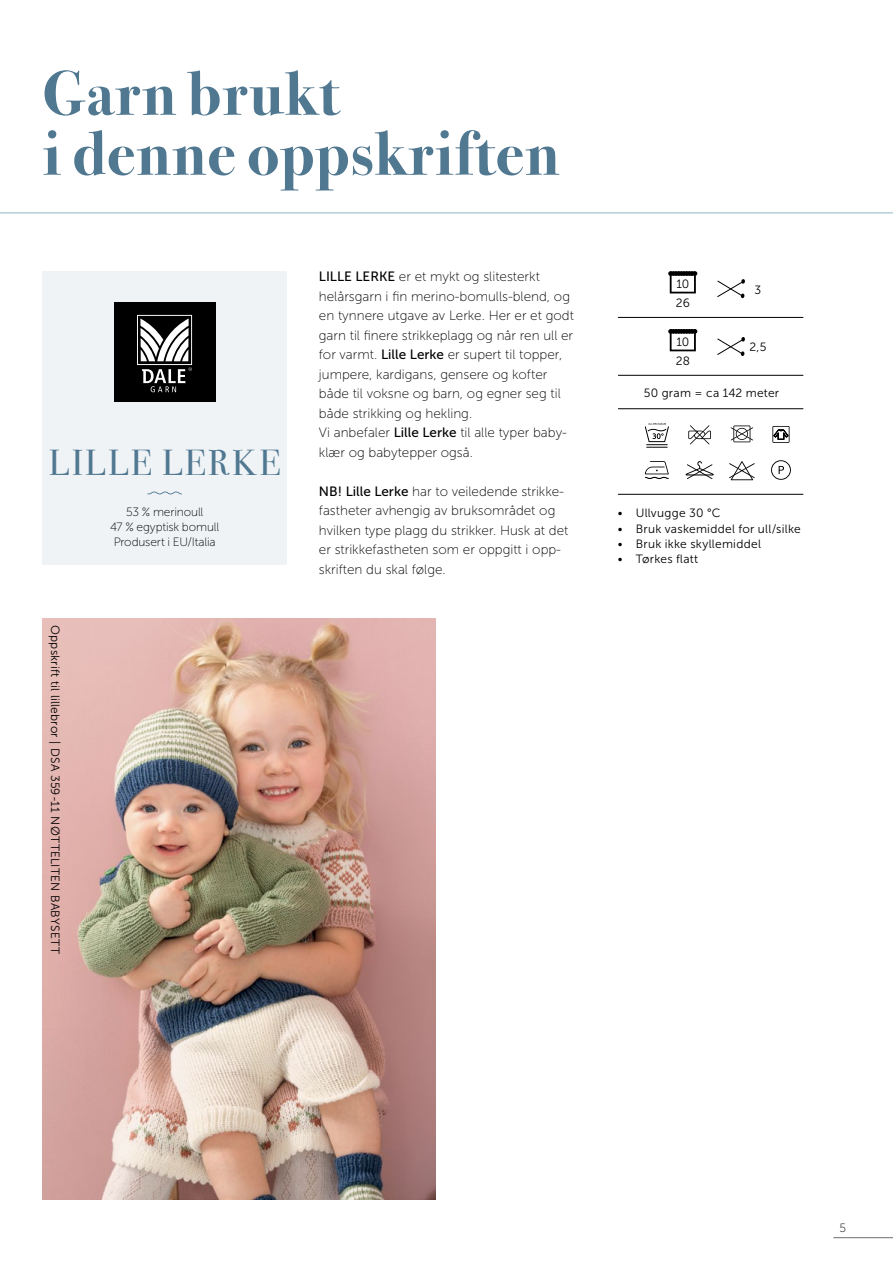
<style>
.page{position:relative;width:893px;height:1263px;background:#fff}
.page>*{position:absolute;margin:0;border:0;box-sizing:border-box;transform-origin:0 0}
.t1{font:700 63.3px "Bodoni Svty Two ITCTT";letter-spacing:.02em;color:#517891}
.INNHOLD_-_Midtstilt{font:36px "Bodoni Svty Two ITCTT";letter-spacing:.07em;color:#517891}
.t2{font:13.5px/19.5px "Museo Sans 100";color:#000}
.INNHOLD_-_Midtstilt-2{font:12px "Museo Sans 300";letter-spacing:.02em;color:#000}
.INNHOLD{font:12px "Museo Sans 300";letter-spacing:.025em;color:#000}
.INNHOLD_-_Midtstilt-3{font:12px "Museo Sans 100";letter-spacing:-.01em;color:#000}
.s1{font-family:"Museo Sans 500"}
</style>
<div class="page">
<hr style="left:833px;top:1237px;width:60px;height:1px;background:#6d6e71">
<hr style="left:0;top:212px;width:893px;height:2px;background:#b7cdd9">
<div style="left:43px;top:271px;width:244px;height:293px;background:#eff3f6"></div>
<div style="left:114px;top:302px;width:102px;height:100px;background:#000"></div>
<svg style="left:137px;top:315px;width:55px;height:77px"></svg>
<svg style="left:147px;top:491px;width:35px;height:4px"></svg>
<svg style="left:717px;top:279px;width:28px;height:19px"></svg>
<svg style="left:717px;top:337px;width:28px;height:19px"></svg>
<svg style="left:668px;top:271px;width:29px;height:22px"></svg>
<svg style="left:668px;top:329px;width:29px;height:22px"></svg>
<hr style="left:618px;top:317px;width:185px;height:1px;background:#000">
<hr style="left:618px;top:375px;width:185px;height:1px;background:#000">
<hr style="left:618px;top:408px;width:185px;height:1px;background:#000">
<hr style="left:618px;top:494px;width:185px;height:1px;background:#000">
<svg style="left:771px;top:460px;width:20px;height:20px"></svg>
<svg style="left:645px;top:461px;width:24px;height:18px"></svg>
<svg style="left:731px;top:425px;width:22px;height:17px"></svg>
<svg style="left:729px;top:461px;width:26px;height:19px"></svg>
<svg style="left:688px;top:425px;width:23px;height:19px"></svg>
<svg style="left:645px;top:423px;width:24px;height:25px"></svg>
<svg style="left:686px;top:461px;width:28px;height:18px"></svg>
<svg style="left:772px;top:426px;width:17px;height:17px"></svg>
<img style="left:43px;top:619px;width:393px;height:580px">
<p class="t1" style="left:43px;top:41px;width:298px">Garn brukt</p>
<p class="t1" style="left:43px;top:101px;width:518px">i denne oppskriften</p>
<p class="INNHOLD_-_Midtstilt" style="left:49px;top:433px;width:233px">LILLE LERKE</p>
<p class="INNHOLD_-_Midtstilt-3" style="left:126px;top:505px;width:79px">53 % merinoull</p>
<p class="INNHOLD_-_Midtstilt-3" style="left:110px;top:520px;width:111px">47 % egyptisk bomull</p>
<p class="INNHOLD_-_Midtstilt-3" style="left:114px;top:535px;width:103px">Produsert i EU/Italia</p>
<p class="INNHOLD_-_Midtstilt-2" style="left:62px;top:625px;width:331px;rotate:90deg">Oppskrift til lillebror | DSA 359-11 NØTTELITEN BABYSETT</p>
<p class="t2" style="left:319px;top:267px;width:256px"><span class="s1">LILLE LERKE</span> er et mykt og slitesterkt helårsgarn i fin merino-bomulls-blend, og en tynnere utgave av Lerke. Her er et godt garn til finere strikkeplagg og når ren ull er for varmt. <span class="s1">Lille Lerke</span> er supert til topper, jumpere, kardigans, gensere og kofter både til voksne og barn, og egner seg til både strikking og hekling.</p>
<p class="t2" style="left:319px;top:423px;width:250px">Vi anbefaler <span class="s1">Lille Lerke</span> til alle typer baby&shy;klær og babytepper også.</p>
<p class="t2" style="left:319px;top:481px;width:251px"><span class="s1">NB! Lille Lerke</span> har to veiledende strikke&shy;fastheter avhengig av bruksområdet og hvilken type plagg du strikker. Husk at det er strikkefastheten som er oppgitt i opp&shy;skriften du skal følge.</p>
<p class="INNHOLD_-_Midtstilt-2" style="left:676px;top:277px;width:15px">10</p>
<p class="INNHOLD_-_Midtstilt-2" style="left:676px;top:297px;width:15px">26</p>
<p class="INNHOLD_-_Midtstilt-2" style="left:676px;top:335px;width:15px">10</p>
<p class="INNHOLD_-_Midtstilt-2" style="left:676px;top:354px;width:16px">28</p>
<p class="INNHOLD_-_Midtstilt-2" style="left:755px;top:283px;width:8px">3</p>
<p class="INNHOLD_-_Midtstilt-2" style="left:749px;top:341px;width:19px">2,5</p>
<p class="INNHOLD_-_Midtstilt-2" style="left:644px;top:386px;width:137px">50 gram = ca 142 meter</p>
<p class="INNHOLD" style="left:618px;top:507px;width:104px">• Ullvugge 30 °C</p>
<p class="INNHOLD" style="left:618px;top:522px;width:184px">• Bruk vaskemiddel for ull/silke</p>
<p class="INNHOLD" style="left:618px;top:537px;width:145px">• Bruk ikke skyllemiddel</p>
<p class="INNHOLD" style="left:618px;top:553px;width:82px">• Tørkes flatt</p>
<p class="INNHOLD_-_Midtstilt-3" style="left:839px;top:1221px;width:8px">5</p>
</div>
